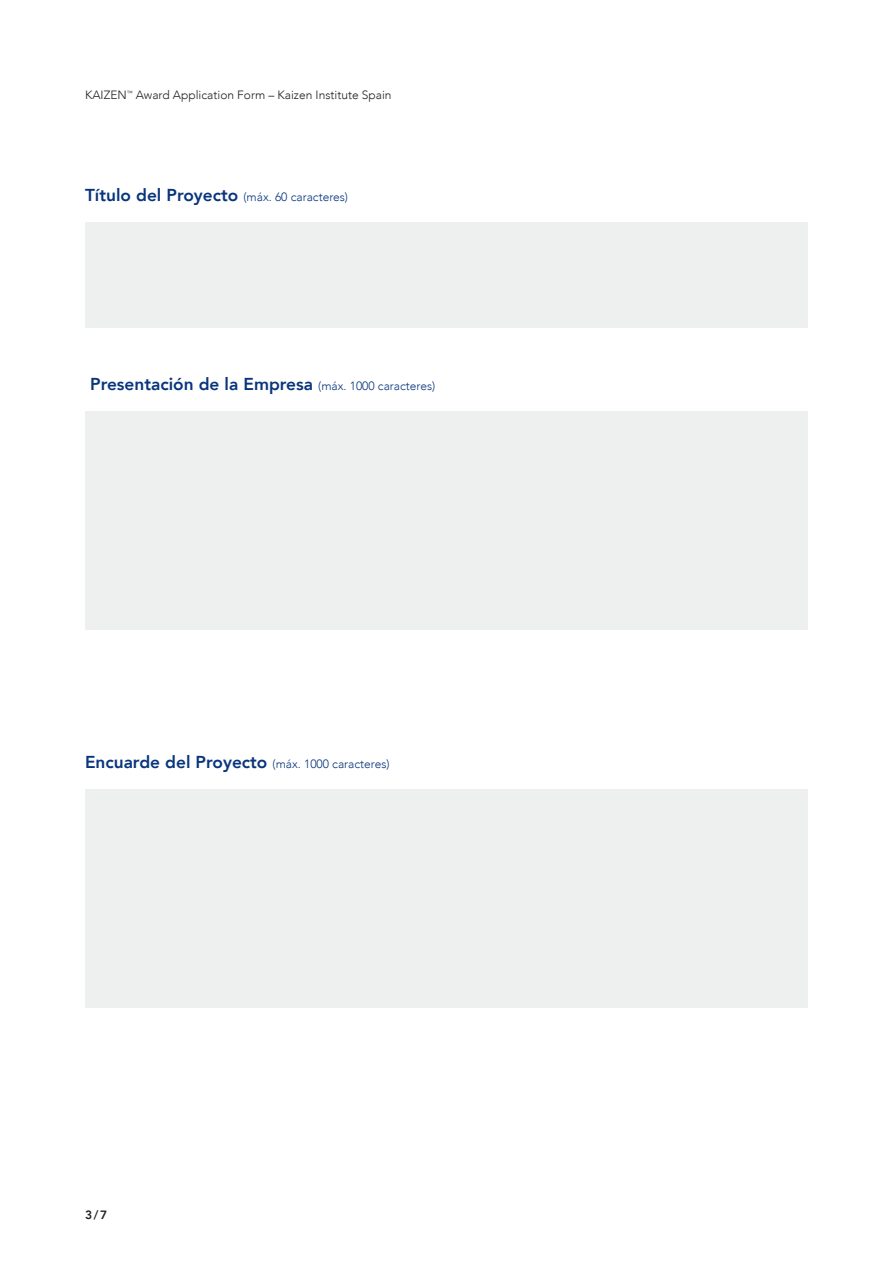
<style>
.page{position:relative;width:893px;height:1263px;background:#fff}
.page>*{position:absolute;margin:0;border:0;box-sizing:border-box;transform-origin:0 0}
.t1{font:800 17.25px "Avenir";color:#08357c}
.t2{font:300 12px "Avenir";color:#08357c}
.t3{font:300 12px "Avenir";color:#231f20}
.t4{font:800 12px "Avenir";color:#231f20}
.s1{font-weight:800;font-size:17.25px}
.s2{font-weight:300;font-size:12px}
</style>
<div class="page">
<div style="left:85px;top:222px;width:723px;height:105px;background:#eef0f0"></div>
<div style="left:85px;top:411px;width:723px;height:219px;background:#eef0f0"></div>
<div style="left:85px;top:789px;width:723px;height:219px;background:#eef0f0"></div>
<p class="t3" style="left:85px;top:88px;width:308px">KAIZEN<sup>™</sup> Award Application Form – Kaizen Institute Spain</p>
<p class="t2" style="left:85px;top:190px;width:264px"><span class="s1">Título del Proyecto</span> (máx. 60 caracteres)</p>
<h1 class="t1" style="left:90px;top:371px;width:347px">Presentación de la Empresa <span class="s2">(máx. 1000 caracteres)</span></h1>
<p class="t2" style="left:85px;top:757px;width:306px"><span class="s1">Encuarde del Proyecto</span> (máx. 1000 caracteres)</p>
<p class="t4" style="left:85px;top:1206px;width:23px">3 / 7</p>
</div>
